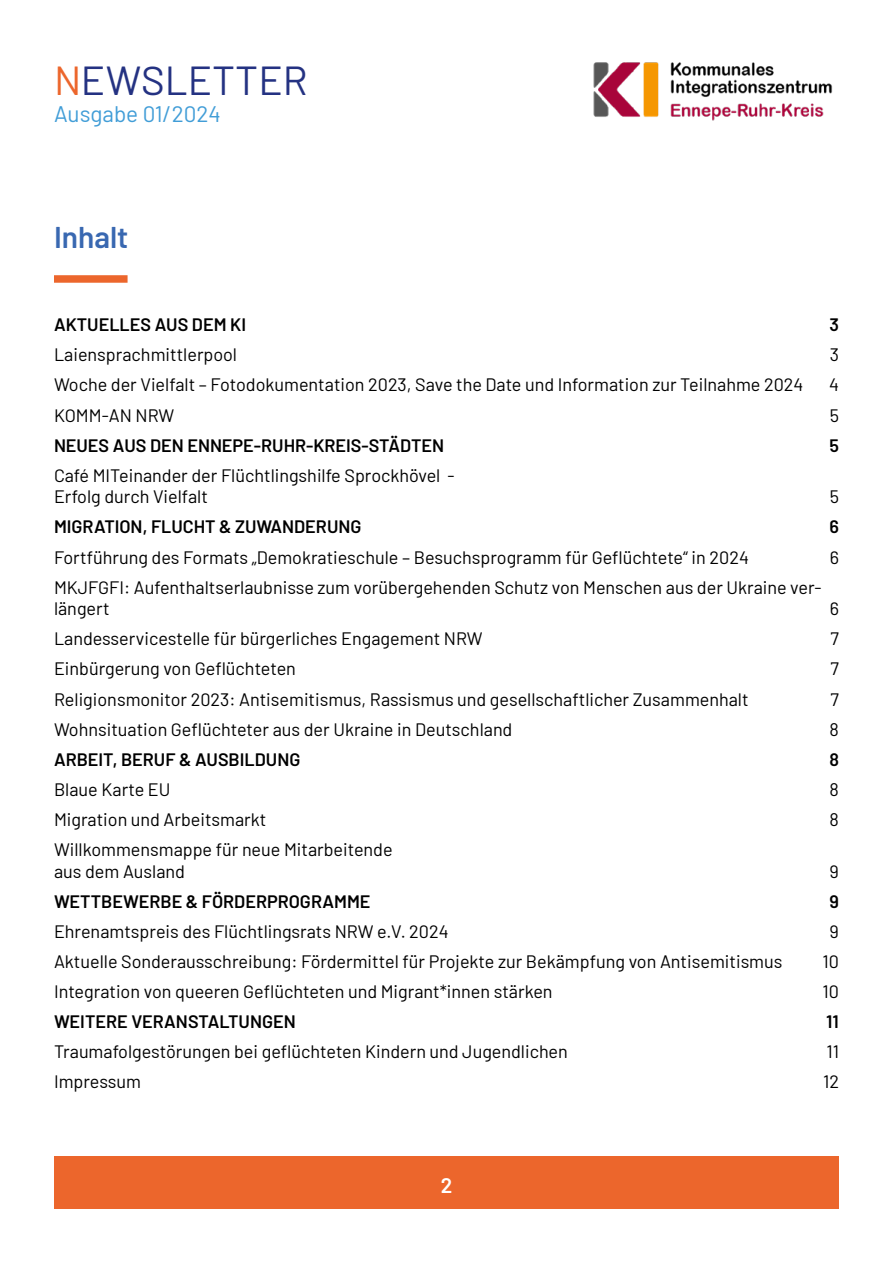
<style>
.page{position:relative;width:893px;height:1263px;background:#fff}
.page>*{position:absolute;margin:0;border:0;box-sizing:border-box;transform-origin:0 0}
.t1{font:40.5px "Barlow";color:#243282}
.t2{font:600 30px "Barlow";color:#3968b1}
.t3{font:22.5px "Barlow";color:#419dd7}
.t4{font:600 21px "Barlow";color:#fff}
.t5{font:18px/21.6px "Barlow";color:#000}
.t6{font:600 18px "Barlow";color:#000}
.s1{color:#ec662c}
</style>
<div class="page">
<img style="left:593px;top:62px;width:240px;height:59px">
<div style="left:54px;top:1157px;width:785px;height:52px;background:#ec662c"></div>
<div style="left:54px;top:275px;width:74px;height:8px;background:#ec662c"></div>
<h1 class="t1" style="left:54px;top:51px;width:255px"><span class="s1">N</span>EWSLETTER</h1>
<p class="t3" style="left:54px;top:97px;width:168px">Ausgabe 01/2024</p>
<h2 class="t2" style="left:54px;top:216px;width:76px">Inhalt</h2>
<p class="t6" style="left:54px;top:312px;width:194px">AKTUELLES AUS DEM KI</p>
<p class="t6" style="left:829px;top:312px;width:11px">3</p>
<p class="t5" style="left:54px;top:343px;width:185px">Laiensprachmittlerpool</p>
<p class="t5" style="left:830px;top:343px;width:11px">3</p>
<p class="t5" style="left:54px;top:373px;width:751px">Woche der Vielfalt – Fotodokumentation 2023, Save the Date und Information zur Teilnahme 2024</p>
<p class="t5" style="left:829px;top:373px;width:11px">4</p>
<p class="t5" style="left:54px;top:403px;width:122px">KOMM-AN NRW</p>
<p class="t5" style="left:830px;top:403px;width:11px">5</p>
<p class="t6" style="left:54px;top:432px;width:392px">NEUES AUS DEN ENNEPE-RUHR-KREIS-STÄDTEN</p>
<p class="t6" style="left:829px;top:432px;width:11px">5</p>
<p class="t5" style="left:54px;top:463px;width:402px">Café MITeinander der Flüchtlingshilfe Sprockhövel -<br>Erfolg durch Vielfalt</p>
<p class="t5" style="left:830px;top:485px;width:11px">5</p>
<p class="t6" style="left:54px;top:514px;width:309px">MIGRATION, FLUCHT &amp; ZUWANDERUNG</p>
<p class="t6" style="left:829px;top:514px;width:11px">6</p>
<p class="t5" style="left:54px;top:545px;width:696px">Fortführung des Formats „Demokratieschule – Besuchsprogramm für Geflüchtete“ in 2024</p>
<p class="t5" style="left:830px;top:545px;width:11px">6</p>
<p class="t5" style="left:54px;top:575px;width:769px">MKJFGFI: Aufenthaltserlaubnisse zum vorübergehenden Schutz von Menschen aus der Ukraine ver&shy;längert</p>
<p class="t5" style="left:830px;top:596px;width:11px">6</p>
<p class="t5" style="left:54px;top:627px;width:430px">Landesservicestelle für bürgerliches Engagement NRW</p>
<p class="t5" style="left:830px;top:627px;width:10px">7</p>
<p class="t5" style="left:54px;top:657px;width:243px">Einbürgerung von Geflüchteten</p>
<p class="t5" style="left:830px;top:657px;width:10px">7</p>
<p class="t5" style="left:54px;top:687px;width:696px">Religionsmonitor 2023: Antisemitismus, Rassismus und gesellschaftlicher Zusammenhalt</p>
<p class="t5" style="left:830px;top:687px;width:10px">7</p>
<p class="t5" style="left:54px;top:717px;width:460px">Wohnsituation Geflüchteter aus der Ukraine in Deutschland</p>
<p class="t5" style="left:830px;top:717px;width:11px">8</p>
<p class="t6" style="left:54px;top:746px;width:248px">ARBEIT, BERUF &amp; AUSBILDUNG</p>
<p class="t6" style="left:829px;top:746px;width:11px">8</p>
<p class="t5" style="left:54px;top:777px;width:118px">Blaue Karte EU</p>
<p class="t5" style="left:830px;top:777px;width:11px">8</p>
<p class="t5" style="left:54px;top:807px;width:214px">Migration und Arbeitsmarkt</p>
<p class="t5" style="left:830px;top:807px;width:11px">8</p>
<p class="t5" style="left:54px;top:837px;width:340px">Willkommensmappe für neue Mitarbeitende aus dem Ausland</p>
<p class="t5" style="left:830px;top:859px;width:11px">9</p>
<p class="t6" style="left:54px;top:888px;width:318px">WETTBEWERBE &amp; FÖRDERPROGRAMME</p>
<p class="t6" style="left:829px;top:888px;width:11px">9</p>
<p class="t5" style="left:54px;top:919px;width:396px">Ehrenamtspreis des Flüchtlingsrats NRW e.V. 2024</p>
<p class="t5" style="left:830px;top:919px;width:11px">9</p>
<p class="t5" style="left:54px;top:949px;width:730px">Aktuelle Sonderausschreibung: Fördermittel für Projekte zur Bekämpfung von Antisemitismus</p>
<p class="t5" style="left:822px;top:949px;width:18px">10</p>
<p class="t5" style="left:54px;top:979px;width:500px">Integration von queeren Geflüchteten und Migrant*innen stärken</p>
<p class="t5" style="left:822px;top:979px;width:18px">10</p>
<p class="t6" style="left:54px;top:1008px;width:243px">WEITERE VERANSTALTUNGEN</p>
<p class="t6" style="left:826px;top:1008px;width:14px">11</p>
<p class="t5" style="left:54px;top:1039px;width:515px">Traumafolgestörungen bei geflüchteten Kindern und Jugendlichen</p>
<p class="t5" style="left:826px;top:1039px;width:14px">11</p>
<p class="t5" style="left:54px;top:1070px;width:88px">Impressum</p>
<p class="t5" style="left:823px;top:1070px;width:17px">12</p>
<p class="t4" style="left:441px;top:1170px;width:13px">2</p>
</div>
